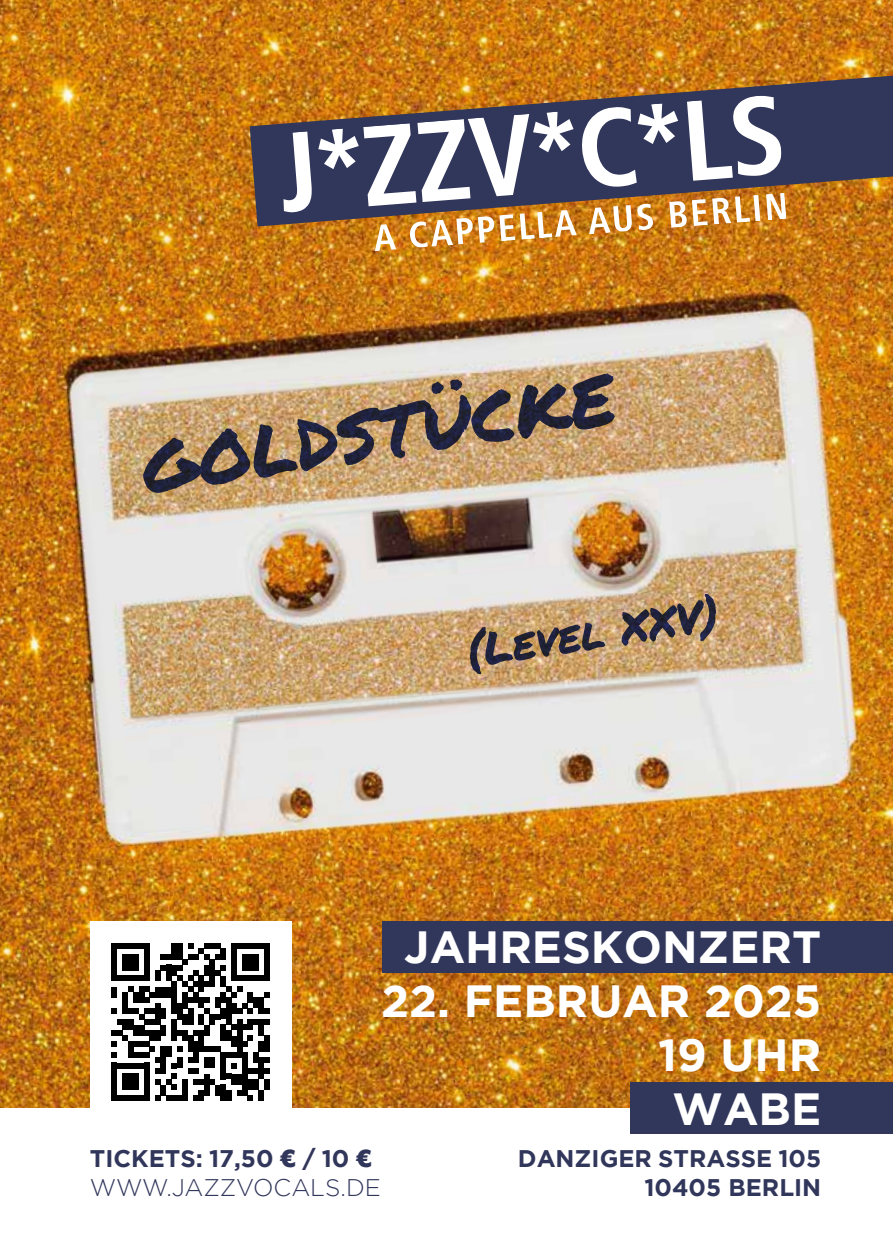
<style>
.page{position:relative;width:893px;height:1259px;background:#fff}
.page>*{position:absolute;margin:0;border:0;box-sizing:border-box;transform-origin:0 0}
.t1{font:700 45px/54px "Gotham";color:#fff;text-align:right}
.t2{font:700 24px "Gotham";color:#31365b}
.t3{font:300 24px "Gotham";color:#31365b}
.s1{font-family:"Arial";font-weight:900}
</style>
<div class="page">
<img style="left:0;top:0;width:893px;height:1107px">
<div style="left:630px;top:1082px;width:263px;height:51px;background:#31365b"></div>
<div style="left:382px;top:921px;width:511px;height:51px;background:#31365b"></div>
<svg style="left:250px;top:76px;width:643px;height:150px;background:#7e5836"></svg>
<img style="left:143px;top:373px;width:472px;height:120px">
<img style="left:470px;top:594px;width:246px;height:80px">
<img style="left:375px;top:193px;width:411px;height:58px">
<svg style="left:283px;top:96px;width:498px;height:116px;fill:#31365b"></svg>
<div style="left:90px;top:921px;width:201px;height:201px;background:#fff"></div>
<svg style="left:112px;top:943px;width:157px;height:158px"></svg>
<div style="left:264px;top:1079px;width:5px;height:11px;background:#000"></div>
<h1 class="t1" style="left:404px;top:919px;width:418px">JAHRESKONZERT</h1>
<h1 class="t1" style="left:381px;top:973px;width:442px">22. FEBRUAR 2025<br>19 UHR<br>WABE</h1>
<p class="t2" style="left:90px;top:1145px;width:283px">TICKETS: 17,50 <span class="s1">€</span> / 10 <span class="s1">€</span></p>
<p class="t2" style="left:518px;top:1145px;width:305px">DANZIGER STRASSE 105</p>
<p class="t3" style="left:90px;top:1174px;width:293px">WWW.JAZZVOCALS.DE</p>
<p class="t2" style="left:644px;top:1173px;width:178px">10405 BERLIN</p>
</div>
